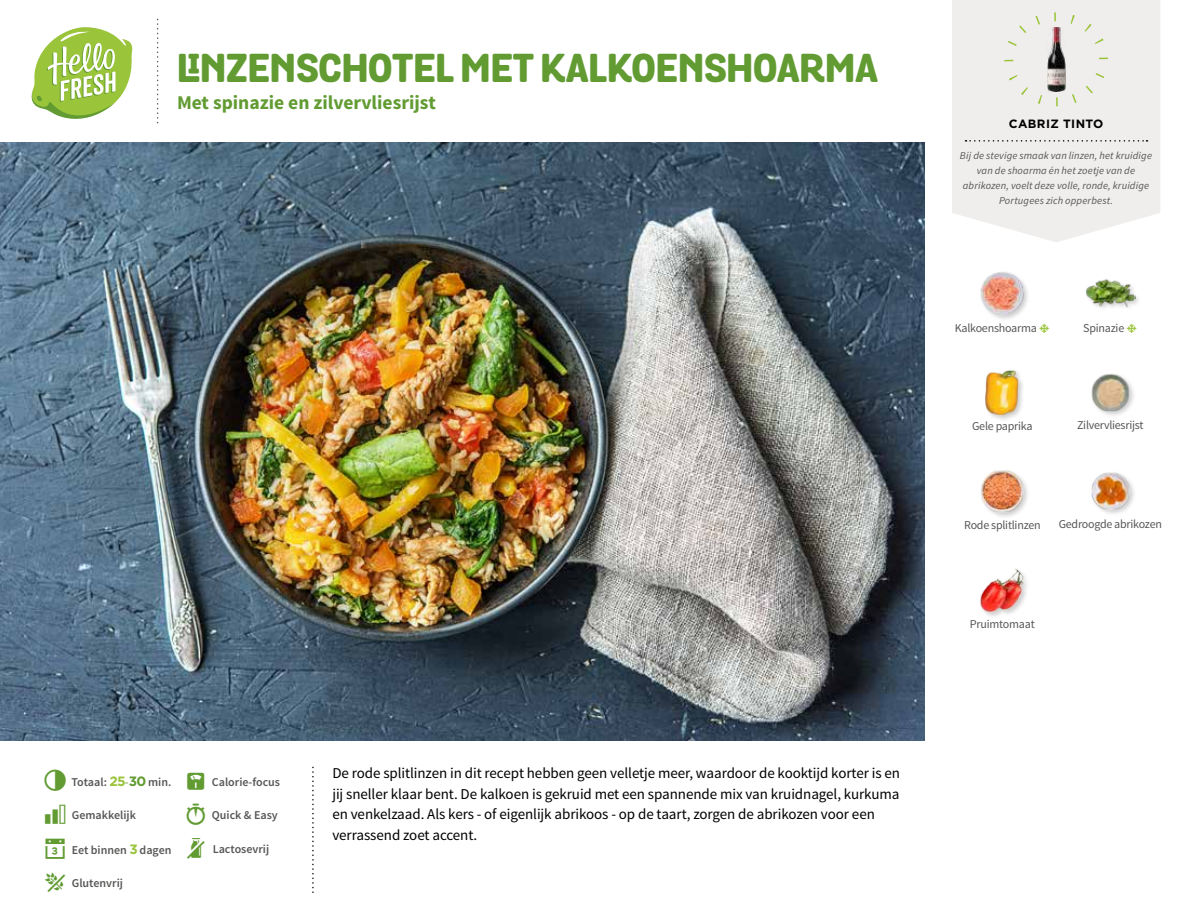
<style>
.page{position:relative;width:1188px;height:918px;background:#fff}
.page>*{position:absolute;margin:0;border:0;box-sizing:border-box;transform-origin:0 0}
.t1{font:800 39px "Grota Rounded";color:#619b31}
.t2{font:25.5px "hellofresh icon font";color:#619b31}
.t3{font:700 19.5px "Source Sans Pro";color:#619b31}
.t4{font:15px/20.5px "Source Sans Pro";letter-spacing:-.005em;color:#000}
.t5{font:12px "Source Sans Pro";letter-spacing:-.02em;color:#575756}
.t6{font:600 12px "Source Sans Pro";color:#575756}
.t7{font:700 12px "Gotham";letter-spacing:.03em;color:#000}
.t8{font:italic 10.5px/14.7px "Source Sans Pro";letter-spacing:.015em;color:#575756;text-align:center}
.s1{font-family:"Gotham";font-weight:700;font-size:13.5px;color:#9ac43a}
.s2{color:#87ac54}
.s3{font-family:"Gotham";font-weight:700;font-size:13.5px;color:#619b31}
</style>
<div class="page">
<svg style="left:31px;top:27px;width:102px;height:92px"></svg>
<img style="left:0;top:142px;width:925px;height:598px">
<div style="left:952px;top:0;width:208px;height:242px;background:#f0eeed"></div>
<svg style="left:966px;top:140px;width:182px;height:2px"></svg>
<div style="left:1004px;top:12px;width:104px;height:94px;border:9px dashed #9ac43a;border-radius:50%"></div>
<div style="left:1084px;top:278px;width:58px;height:36px;background:#000;opacity:.2"></div>
<img style="left:1085px;top:278px;width:50px;height:36px">
<img style="left:1091px;top:472px;width:43px;height:42px">
<img style="left:1091px;top:373px;width:43px;height:43px">
<img style="left:980px;top:272px;width:48px;height:47px">
<img style="left:981px;top:470px;width:47px;height:47px">
<img style="left:980px;top:568px;width:47px;height:49px">
<img style="left:985px;top:370px;width:38px;height:50px">
<img style="left:1047px;top:28px;width:18px;height:63px">
<h1 class="t1" style="left:177px;top:38px;width:702px">LINZENSCHOTEL MET KALKOENSHOARMA</h1>
<h3 class="t3" style="left:177px;top:90px;width:260px">Met spinazie en zilvervliesrijst</h3>
<p class="t6" style="left:71px;top:774px;width:101px">Totaal: <span class="s1">25</span><span class="s2">-</span><span class="s3">30</span> min.</p>
<p class="t6" style="left:212px;top:774px;width:70px">Calorie-focus</p>
<p class="t6" style="left:72px;top:808px;width:66px">Gemakkelijk</p>
<p class="t6" style="left:212px;top:808px;width:68px">Quick &amp; Easy</p>
<p class="t6" style="left:72px;top:842px;width:101px">Eet binnen <span class="s1">3</span> dagen</p>
<p class="t6" style="left:72px;top:876px;width:53px">Glutenvrij</p>
<h2 class="t2" style="left:43px;top:837px;width:27px">▪</h2>
<p class="t6" style="left:213px;top:842px;width:58px">Lactosevrij</p>
<p class="t4" style="left:332px;top:763px;width:569px">De rode splitlinzen in dit recept hebben geen velletje meer, waardoor de kooktijd korter is en jij sneller klaar bent. De kalkoen is gekruid met een spannende mix van kruidnagel, kurkuma en venkelzaad. Als kers - of eigenlijk abrikoos - op de taart, zorgen de abrikozen voor een verrassend zoet accent.</p>
<p class="t7" style="left:1009px;top:116px;width:96px">CABRIZ TINTO</p>
<p class="t8" style="left:960px;top:149px;width:194px">Bij de stevige smaak van linzen, het kruidige van de shoarma én het zoetje van de abrikozen, voelt deze volle, ronde, kruidige Portugees zich opperbest.</p>
<p class="t5" style="left:955px;top:321px;width:84px">Kalkoenshoarma</p>
<p class="t5" style="left:1083px;top:321px;width:43px">Spinazie</p>
<p class="t5" style="left:972px;top:418px;width:62px">Gele paprika</p>
<p class="t5" style="left:1077px;top:418px;width:68px">Zilvervliesrijst</p>
<p class="t5" style="left:964px;top:517px;width:78px">Rode splitlinzen</p>
<p class="t5" style="left:1059px;top:517px;width:105px">Gedroogde abrikozen</p>
<p class="t5" style="left:970px;top:616px;width:66px">Pruimtomaat</p>
</div>
